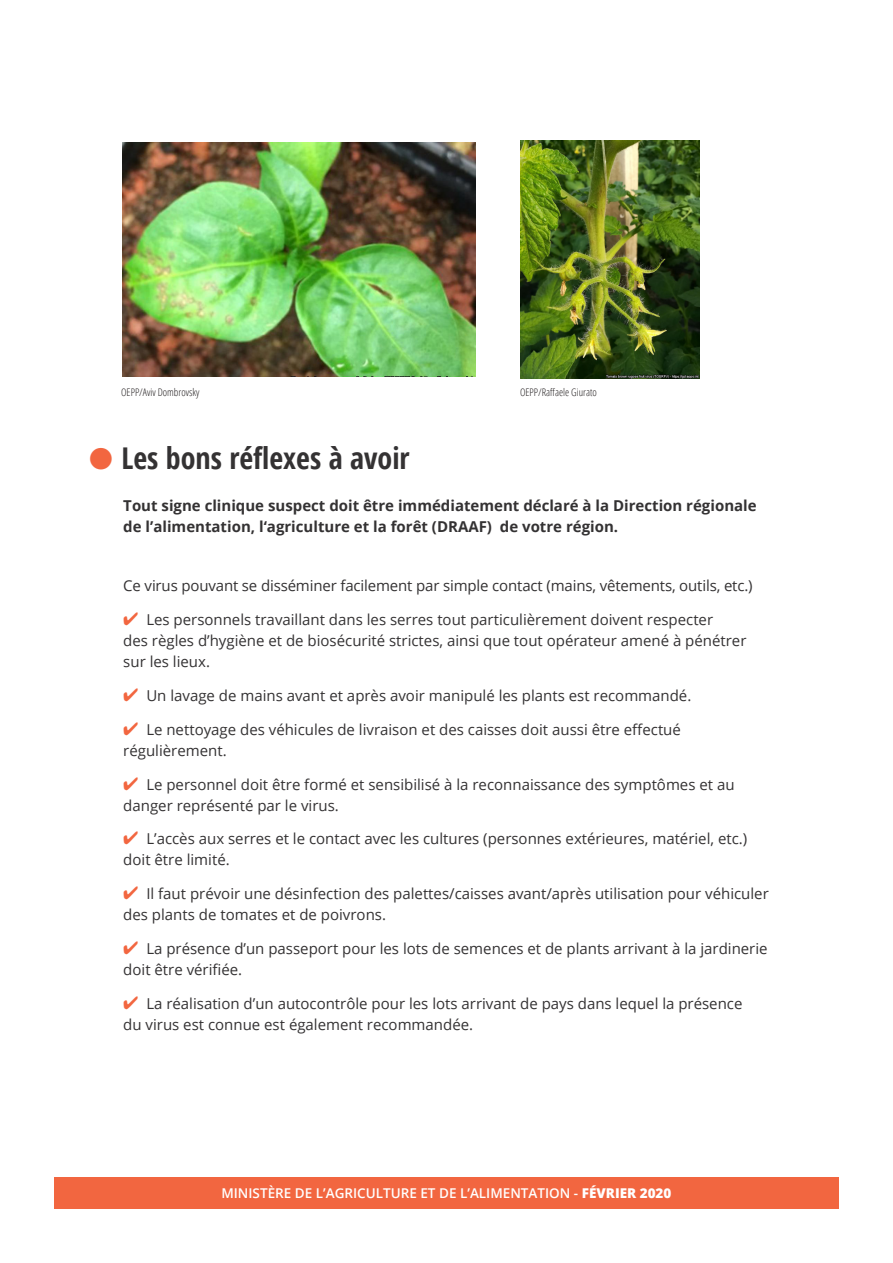
<style>
.page{position:relative;width:893px;height:1263px;background:#fff}
.page>*{position:absolute;margin:0;border:0;box-sizing:border-box;transform-origin:0 0}
.inter{font:700 condensed 30px "Open Sans";color:#343233}
.texte{font:15px/21px "Open Sans";color:#343233}
.texte-2{font:700 15px/21px "Open Sans";color:#343233}
.t1{font:600 13.5px "Open Sans";color:#fff}
.t2{font:300 condensed 10.5px "Open Sans";color:#231f20}
.s1{color:#f26640}
.s2{font-weight:800}
</style>
<div class="page">
<img style="left:123px;top:143px;width:352px;height:234px">
<img style="left:521px;top:140px;width:178px;height:238px">
<div style="left:54px;top:1177px;width:785px;height:32px;background:#f26640"></div>
<p class="t2" style="left:121px;top:385px;width:80px">OEPP/Aviv Dombrovsky</p>
<p class="t2" style="left:520px;top:385px;width:78px">OEPP/Raffaele Giurato</p>
<p class="inter" style="left:89px;top:437px;width:322px"><span class="s1">●</span> Les bons réflexes à avoir</p>
<p class="texte-2" style="left:123px;top:495px;width:635px">Tout signe clinique suspect doit être immédiatement déclaré à la Direction régionale de l’alimentation, l‘agriculture et la forêt (DRAAF) de votre région.</p>
<p class="texte" style="left:123px;top:575px;width:631px">Ce virus pouvant se disséminer facilement par simple contact (mains, vêtements, outils, etc.)</p>
<p class="texte" style="left:123px;top:609px;width:625px"><span class="s1">✔</span> Les personnels travaillant dans les serres tout particulièrement doivent respecter<br>des règles d’hygiène et de biosécurité strictes, ainsi que tout opérateur amené à pénétrer sur les lieux.</p>
<p class="texte" style="left:123px;top:685px;width:570px"><span class="s1">✔</span> Un lavage de mains avant et après avoir manipulé les plants est recommandé.</p>
<p class="texte" style="left:123px;top:718px;width:559px"><span class="s1">✔</span> Le nettoyage des véhicules de livraison et des caisses doit aussi être effectué régulièrement.</p>
<p class="texte" style="left:123px;top:773px;width:613px"><span class="s1">✔</span> Le personnel doit être formé et sensibilisé à la reconnaissance des symptômes et au danger représenté par le virus.</p>
<p class="texte" style="left:123px;top:828px;width:626px"><span class="s1">✔</span> L’accès aux serres et le contact avec les cultures (personnes extérieures, matériel, etc.) doit être limité.</p>
<p class="texte" style="left:123px;top:883px;width:647px"><span class="s1">✔</span> Il faut prévoir une désinfection des palettes/caisses avant/après utilisation pour véhiculer des plants de tomates et de poivrons.</p>
<p class="texte" style="left:123px;top:937px;width:646px"><span class="s1">✔</span> La présence d’un passeport pour les lots de semences et de plants arrivant à la jardinerie doit être vérifiée.</p>
<p class="texte" style="left:123px;top:992px;width:621px"><span class="s1">✔</span> La réalisation d’un autocontrôle pour les lots arrivant de pays dans lequel la présence du virus est connue est également recommandée.</p>
<p class="t1" style="left:221px;top:1184px;width:452px">MINISTÈRE DE L’AGRICULTURE ET DE L’ALIMENTATION - <span class="s2">FÉVRIER 2020</span></p>
</div>
